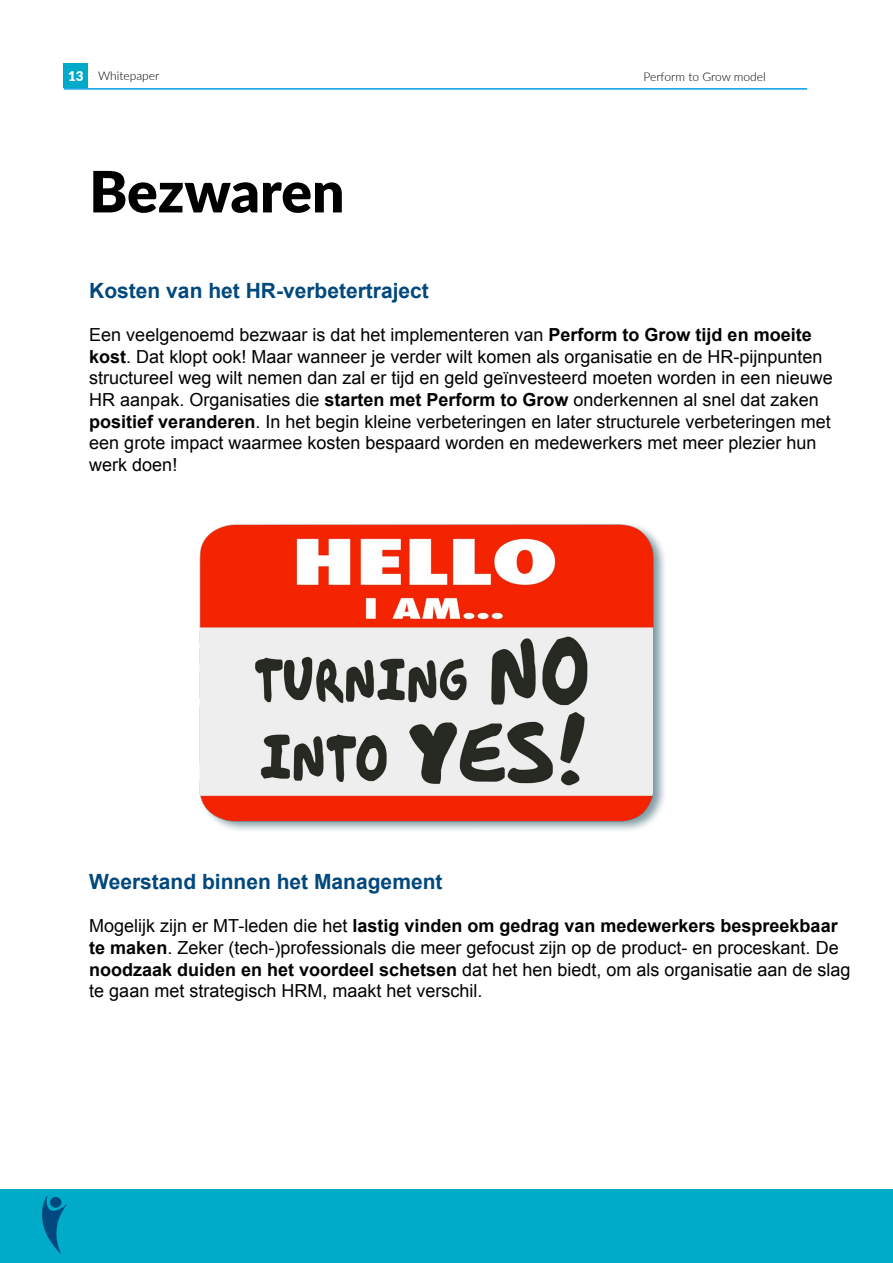
<style>
.page{position:relative;width:893px;height:1263px;background:#fff}
.page>*{position:absolute;margin:0;border:0;box-sizing:border-box;transform-origin:0 0}
.t1{font:900 57px "Lato";color:#000}
.t2{font:700 21px "Arial";color:#01487d}
.t3{font:18px/21.6px "Arial";color:#020203}
.t4{font:300 12px "Lato";color:#000}
.s1{font-weight:900;font-size:13.5px;color:#fff}
.s2{font-weight:700}
</style>
<div class="page">
<div style="left:0;top:1188px;width:893px;height:75px;background:#00abc9"></div>
<div style="left:64px;top:64px;width:24px;height:24px;background:#00abc9"></div>
<hr style="left:64px;top:88px;width:743px;height:2px;background:#009fe3">
<img style="left:43px;top:1196px;width:23px;height:57px">
<img style="left:199px;top:524px;width:466px;height:307px">
<p class="t4" style="left:68px;top:67px;width:93px"><span class="s1">13</span> Whitepaper</p>
<p class="t4" style="left:644px;top:68px;width:124px">Perform to Grow model</p>
<h1 class="t1" style="left:89px;top:149px;width:257px">Bezwaren</h1>
<p class="t2" style="left:89px;top:277px;width:341px">Kosten van het HR-verbetertraject</p>
<p class="t3" style="left:89px;top:324px;width:745px">Een veelgenoemd bezwaar is dat het implementeren van <span class="s2">Perform to Grow tijd en moeite kost</span>. Dat klopt ook! Maar wanneer je verder wilt komen als organisatie en de HR-pijnpunten structureel weg wilt nemen dan zal er tijd en geld geïnvesteerd moeten worden in een nieuwe HR aanpak. Organisaties die <span class="s2">starten met Perform to Grow</span> onderkennen al snel dat zaken <span class="s2">positief veranderen</span>. In het begin kleine verbeteringen en later structurele verbeteringen met een grote impact waarmee kosten bespaard worden en medewerkers met meer plezier hun werk doen!</p>
<p class="t2" style="left:89px;top:868px;width:355px">Weerstand binnen het Management</p>
<p class="t3" style="left:89px;top:915px;width:763px">Mogelijk zijn er MT-leden die het <span class="s2">lastig vinden om gedrag van medewerkers bespreekbaar te maken</span>. Zeker (tech-)professionals die meer gefocust zijn op de product- en proceskant. De <span class="s2">noodzaak duiden en het voordeel schetsen</span> dat het hen biedt, om als organisatie aan de slag te gaan met strategisch HRM, maakt het verschil.</p>
</div>
